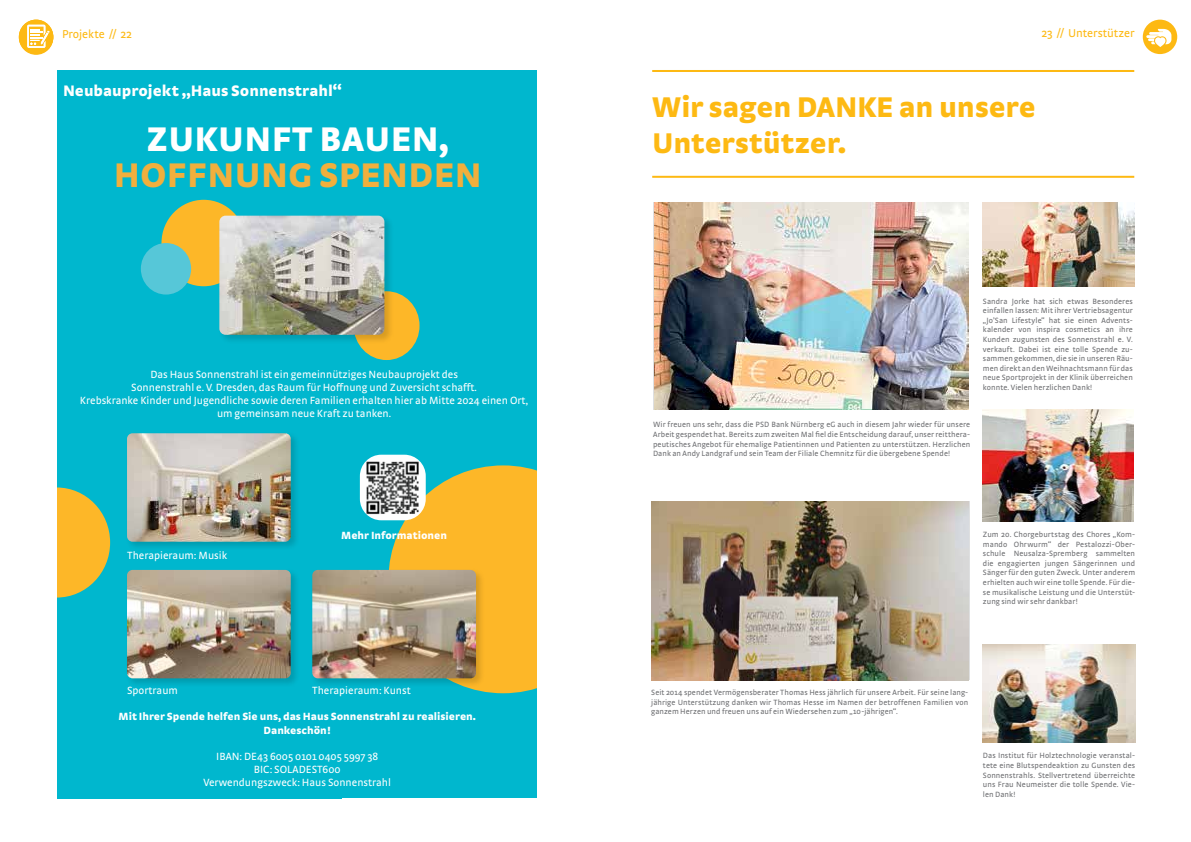
<style>
.page{position:relative;width:1191px;height:842px;background:#fff}
.page>*{position:absolute;margin:0;border:0;box-sizing:border-box;transform-origin:0 0}
.t1{font:900 36px "Strada Pro";letter-spacing:.01em;color:#f1af3d}
.t2{font:900 36px "Strada Pro";letter-spacing:.01em;color:#fff}
.t3{font:900 30px/36px "Strada Pro";letter-spacing:-.005em;color:#fdb913}
.t4{font:900 16px "Strada Pro";color:#fff}
.t5{font:12px "Strada Pro";letter-spacing:-.005em;color:#fdb913}
.t6{font:11px/13.2px "Strada Pro";color:#fff;text-align:center}
.t7{font:900 11px/13.2px "Strada Pro";color:#fff;text-align:center}
.t8{font:8px/9.6px "Strada Pro";letter-spacing:.01em;color:#6d6e71;text-align:justify}
</style>
<div class="page">
<div style="left:57px;top:71px;width:482px;height:728px;background:#00b7ce"></div>
<div style="left:1142px;top:20px;width:35px;height:34px;background:#fdb913;border-radius:50%"></div>
<svg style="left:1146px;top:29px;width:25px;height:18px"></svg>
<svg style="left:19px;top:20px;width:34px;height:35px"></svg>
<hr style="left:652px;top:70px;width:482px;height:2px;background:#fdb913">
<hr style="left:652px;top:176px;width:482px;height:2px;background:#fdb913">
<img style="left:651px;top:501px;width:317px;height:179px">
<img style="left:983px;top:644px;width:152px;height:98px">
<img style="left:982px;top:410px;width:151px;height:111px">
<div style="left:19px;top:20px;width:34px;height:34px;background:#fdb913;border-radius:50%"></div>
<svg style="left:22px;top:22px;width:28px;height:29px"></svg>
<div style="left:388px;top:465px;width:230px;height:228px;background:#fdb728;border-radius:50%"></div>
<img style="left:360px;top:455px;width:66px;height:65px">
<div style="left:354px;top:291px;width:65px;height:69px;background:#fdb728;border-radius:50%"></div>
<div style="left:161px;top:200px;width:85px;height:86px;background:#fdb728;border-radius:50%"></div>
<div style="left:141px;top:243px;width:50px;height:52px;background:#56c7d8;border-radius:50%"></div>
<div style="left:218px;top:214px;width:176px;height:130px;background:#000;opacity:.15"></div>
<img style="left:219px;top:216px;width:165px;height:119px">
<div style="left:3px;top:487px;width:107px;height:110px;background:#fdb728;border-radius:50%"></div>
<div style="left:125px;top:431px;width:175px;height:119px;background:#000;opacity:.15"></div>
<img style="left:127px;top:433px;width:164px;height:109px">
<div style="left:310px;top:568px;width:175px;height:119px;background:#000;opacity:.15"></div>
<img style="left:312px;top:570px;width:164px;height:108px">
<div style="left:125px;top:568px;width:175px;height:119px;background:#000;opacity:.15"></div>
<img style="left:127px;top:570px;width:164px;height:108px">
<div style="left:0;top:61px;width:57px;height:781px;background:#fff"></div>
<div style="left:537px;top:0;width:85px;height:842px;background:#fff"></div>
<img style="left:982px;top:203px;width:152px;height:83px">
<img style="left:654px;top:203px;width:314px;height:207px">
<h3 class="t5" style="left:62px;top:25px;width:72px">Projekte // 22</h3>
<h3 class="t5" style="left:1041px;top:25px;width:94px">23 // Unterstützer</h3>
<h3 class="t4" style="left:63px;top:79px;width:280px">Neubauprojekt „Haus Sonnenstrahl“</h3>
<h1 class="t2" style="left:147px;top:112px;width:304px">ZUKUNFT BAUEN,</h1>
<h1 class="t1" style="left:114px;top:148px;width:369px">HOFFNUNG SPENDEN</h1>
<p class="t6" style="left:80px;top:367px;width:450px">Das Haus Sonnenstrahl ist ein gemeinnütziges Neubauprojekt des<br>Sonnenstrahl e. V. Dresden, das Raum für Hoffnung und Zuversicht schafft.<br>Krebskranke Kinder und Jugendliche sowie deren Familien erhalten hier ab Mitte 2024 einen Ort, um gemeinsam neue Kraft zu tanken.</p>
<h3 class="t6" style="left:127px;top:548px;width:101px">Therapieraum: Musik</h3>
<h3 class="t7" style="left:341px;top:528px;width:107px">Mehr Informationen</h3>
<h3 class="t6" style="left:127px;top:683px;width:52px">Sportraum</h3>
<h3 class="t6" style="left:312px;top:683px;width:100px">Therapieraum: Kunst</h3>
<h3 class="t7" style="left:118px;top:709px;width:359px">Mit Ihrer Spende helfen Sie uns, das Haus Sonnenstrahl zu realisieren.<br>Dankeschön!</h3>
<h3 class="t6" style="left:203px;top:749px;width:189px">IBAN: DE43 6005 0101 0405 5997 38<br>BIC: SOLADEST600<br>Verwendungszweck: Haus Sonnenstrahl</h3>
<h2 class="t3" style="left:652px;top:87px;width:385px">Wir sagen DANKE an unsere<br>Unterstützer.</h2>
<p class="t8" style="left:653px;top:419px;width:319px">Wir freuen uns sehr, dass die PSD Bank Nürnberg eG auch in diesem Jahr wieder für unsere Arbeit gespendet hat. Bereits zum zweiten Mal fiel die Entscheidung darauf, unser reitthera&shy;peutisches Angebot für ehemalige Patientinnen und Patienten zu unterstützen. Herzlichen Dank an Andy Landgraf und sein Team der Filiale Chemnitz für die übergebene Spende!</p>
<p class="t8" style="left:983px;top:296px;width:151px">Sandra Jorke hat sich etwas Besonderes einfallen lassen: Mit ihrer Vertriebsagentur „Jo’San Lifestyle“ hat sie einen Advents&shy;kalender von inspira cosmetics an ihre Kunden zugunsten des Sonnenstrahl e. V. verkauft. Dabei ist eine tolle Spende zu&shy;sammen gekommen, die sie in unseren Räu&shy;men direkt an den Weihnachtsmann für das neue Sportprojekt in der Klinik überreichen konnte. Vielen herzlichen Dank!</p>
<p class="t8" style="left:983px;top:529px;width:154px">Zum 20. Chorgeburtstag des Chores „Kom&shy;mando Ohrwurm“ der Pestalozzi-Ober&shy;schule Neusalza-Spremberg sammelten die engagierten jungen Sängerinnen und Sänger für den guten Zweck. Unter anderem erhielten auch wir eine tolle Spende. Für die&shy;se musikalische Leistung und die Unterstüt&shy;zung sind wir sehr dankbar!</p>
<p class="t8" style="left:651px;top:687px;width:319px">Seit 2014 spendet Vermögensberater Thomas Hess jährlich für unsere Arbeit. Für seine lang&shy;jährige Unterstützung danken wir Thomas Hesse im Namen der betroffenen Familien von ganzem Herzen und freuen uns auf ein Wiedersehen zum „10-jährigen“.</p>
<p class="t8" style="left:983px;top:750px;width:154px">Das Institut für Holztechnologie veranstal&shy;tete eine Blutspendeaktion zu Gunsten des Sonnenstrahls. Stellvertretend überreichte uns Frau Neumeister die tolle Spende. Vie&shy;len Dank!</p>
</div>
